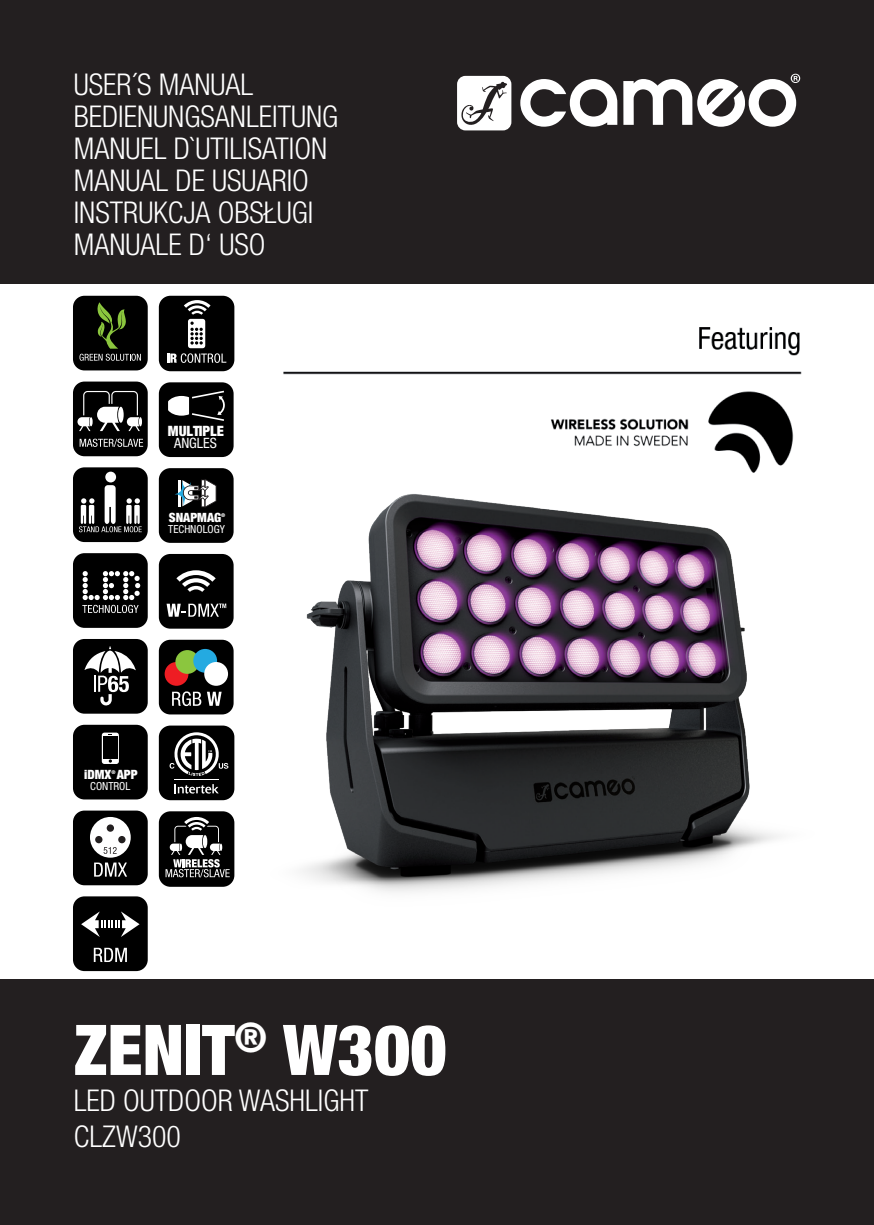
<style>
.page{position:relative;width:874px;height:1225px;background:#fff}
.page>*{position:absolute;margin:0;border:0;box-sizing:border-box;transform-origin:0 0}
.t1{font:900 condensed 70px "Helvetica Neue LT Pro";color:#fff}
.t2{font:300 condensed 30px/32px "Helvetica Neue LT Pro";color:#fff}
.t3{font:900 condensed 14.2px "Helvetica Neue LT Pro";color:#fff}
.t4{font:condensed 14.2px "Helvetica Neue LT Pro";color:#fff}
.t5{font:900 condensed 12.8px "Helvetica Neue LT Pro";color:#fff}
.t6{font:condensed 11.2px "Helvetica Neue LT Pro";color:#fff}
.t7{font:900 condensed 5.2px "Helvetica Neue LT Pro";color:#fff}
</style>
<div class="page">
<img style="left:207px;top:309px;width:595px;height:77px">
<div style="left:0;top:0;width:873px;height:283px;background:#231f20"></div>
<div style="left:0;top:979px;width:873px;height:246px;background:#231f20"></div>
<img style="left:196px;top:468px;width:584px;height:424px">
<div style="left:73px;top:810px;width:75px;height:75px;background:#000;border-radius:11px"></div>
<svg style="left:94px;top:862px;width:33px;height:14px"></svg>
<div style="left:90px;top:817px;width:41px;height:40px;background:#fff;border-radius:50%"></div>
<div style="left:95px;top:836px;width:7px;height:7px;background:#231f20;border-radius:50%"></div>
<div style="left:118px;top:836px;width:7px;height:7px;background:#231f20;border-radius:50%"></div>
<svg style="left:103px;top:847px;width:14px;height:7px"></svg>
<div style="left:107px;top:824px;width:7px;height:7px;background:#231f20;border-radius:50%"></div>
<div style="left:73px;top:896px;width:75px;height:75px;background:#000;border-radius:11px"></div>
<svg style="left:94px;top:947px;width:33px;height:15px"></svg>
<svg style="left:81px;top:911px;width:58px;height:26px"></svg>
<div style="left:73px;top:639px;width:75px;height:74px;background:#000;border-radius:11px"></div>
<svg style="left:84px;top:646px;width:52px;height:59px"></svg>
<div style="left:73px;top:553px;width:75px;height:75px;background:#000;border-radius:11px"></div>
<svg style="left:82px;top:571px;width:58px;height:42px"></svg>
<div style="left:73px;top:381px;width:75px;height:75px;background:#000;border-radius:11px"></div>
<svg style="left:80px;top:439px;width:63px;height:8px"></svg>
<svg style="left:77px;top:391px;width:65px;height:40px"></svg>
<div style="left:73px;top:467px;width:75px;height:75px;background:#000;border-radius:11px"></div>
<div style="left:105px;top:471px;width:11px;height:11px;background:#fff;border-radius:50%"></div>
<svg style="left:79px;top:485px;width:63px;height:47px"></svg>
<div style="left:73px;top:725px;width:75px;height:74px;background:#000;border-radius:11px"></div>
<svg style="left:102px;top:732px;width:17px;height:32px"></svg>
<div style="left:103px;top:736px;width:15px;height:22px;background:#000"></div>
<div style="left:73px;top:296px;width:75px;height:74px;background:#000;border-radius:11px"></div>
<svg style="left:79px;top:302px;width:62px;height:59px"></svg>
<div style="left:159px;top:554px;width:74px;height:74px;background:#000;border-radius:11px"></div>
<svg style="left:166px;top:603px;width:60px;height:13px"></svg>
<svg style="left:176px;top:570px;width:39px;height:22px"></svg>
<div style="left:159px;top:468px;width:74px;height:75px;background:#000;border-radius:11px"></div>
<svg style="left:175px;top:479px;width:41px;height:29px"></svg>
<div style="left:159px;top:382px;width:74px;height:75px;background:#000;border-radius:11px"></div>
<svg style="left:168px;top:391px;width:57px;height:30px"></svg>
<div style="left:159px;top:640px;width:74px;height:74px;background:#000;border-radius:11px"></div>
<div style="left:164px;top:662px;width:24px;height:24px;background:#ee1d23;border-radius:50%"></div>
<div style="left:175px;top:650px;width:24px;height:24px;background:#8bc63e;border-radius:50%"></div>
<div style="left:193px;top:649px;width:24px;height:23px;background:#24aae1;border-radius:50%"></div>
<div style="left:204px;top:662px;width:24px;height:24px;background:#fff;border-radius:50%"></div>
<svg style="left:172px;top:691px;width:29px;height:15px"></svg>
<svg style="left:207px;top:691px;width:14px;height:15px"></svg>
<div style="left:159px;top:296px;width:75px;height:75px;background:#000;border-radius:12px"></div>
<svg style="left:167px;top:353px;width:59px;height:10px"></svg>
<div style="left:188px;top:319px;width:17px;height:29px;background:#fff;border-radius:3px"></div>
<svg style="left:190px;top:321px;width:13px;height:23px"></svg>
<svg style="left:184px;top:300px;width:26px;height:15px"></svg>
<div style="left:159px;top:811px;width:75px;height:75px;background:#000;border-radius:12px"></div>
<svg style="left:165px;top:817px;width:65px;height:60px"></svg>
<div style="left:159px;top:725px;width:75px;height:75px;background:#000;border-radius:11px"></div>
<hr style="left:174px;top:779px;width:44px;height:1px;background:#fff">
<svg style="left:174px;top:784px;width:44px;height:9px"></svg>
<svg style="left:169px;top:732px;width:59px;height:44px"></svg>
<svg style="left:457px;top:76px;width:54px;height:54px;background:#dad9d9"></svg>
<svg style="left:520px;top:79px;width:97px;height:48px"></svg>
<svg style="left:623px;top:74px;width:176px;height:53px"></svg>
<img style="left:397px;top:382px;width:402px;height:103px">
<p class="t2" style="left:74px;top:68px;width:266px">USER´S MANUAL<br>BEDIENUNGSANLEITUNG<br>MANUEL D`UTILISATION<br>MANUAL DE USUARIO<br>INSTRUKCJA OBSŁUGI<br>MANUALE D‘ USO</p>
<p class="t3" style="left:168px;top:422px;width:57px">MULTIPLE</p>
<p class="t4" style="left:174px;top:435px;width:44px">ANGLES</p>
<p class="t5" style="left:169px;top:510px;width:54px">SNAPMAG</p>
<p class="t7" style="left:221px;top:512px;width:6px">®</p>
<p class="t6" style="left:168px;top:522px;width:58px">TECHNOLOGY</p>
<p class="t5" style="left:84px;top:766px;width:55px">iDMX APP</p>
<p class="t7" style="left:111px;top:768px;width:6px">®</p>
<p class="t6" style="left:90px;top:779px;width:42px">CONTROL</p>
<h1 class="t1" style="left:74px;top:1008px;width:374px">ZENIT<sup>®</sup> W300</h1>
<p class="t2" style="left:74px;top:1082px;width:296px;line-height:36px">LED OUTDOOR WASHLIGHT<br>CLZW300</p>
</div>
